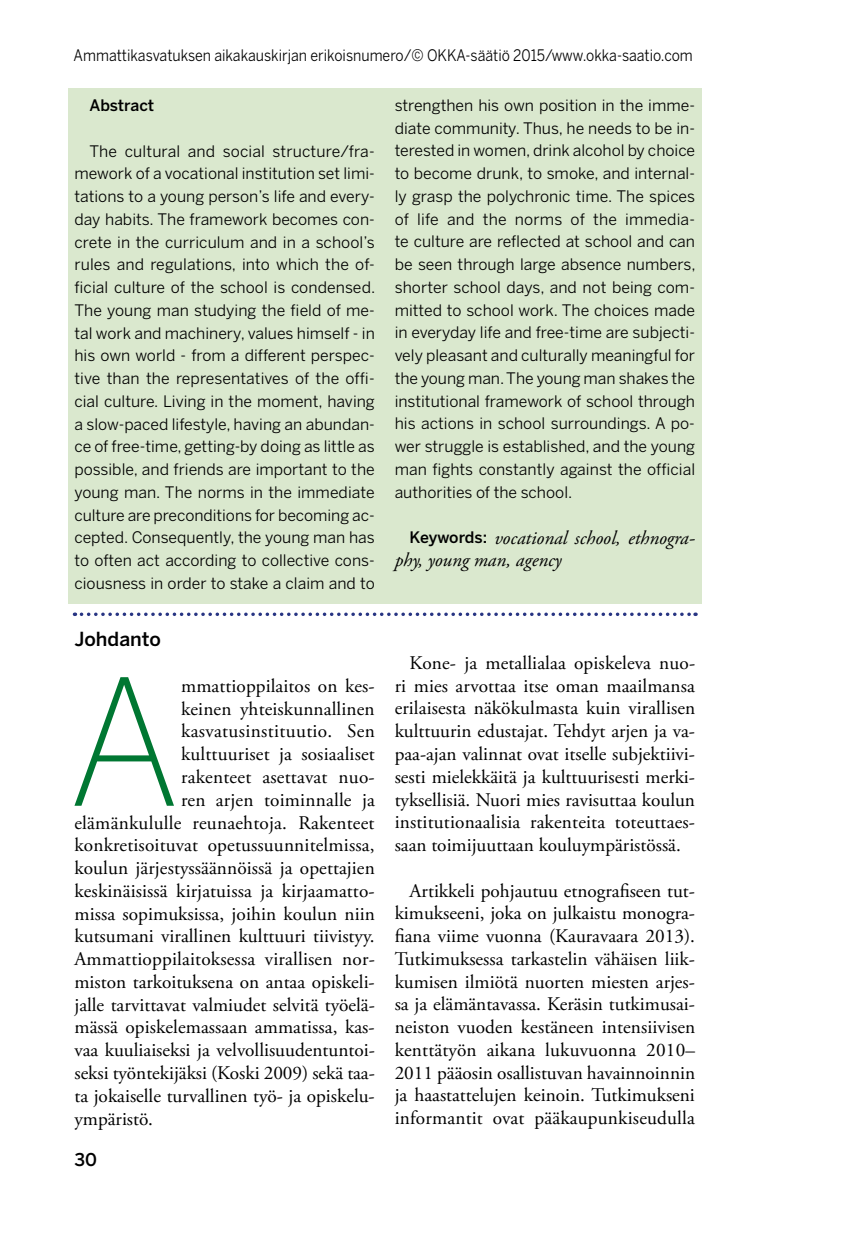
<style>
.page{position:relative;width:844px;height:1241px;background:#fff}
.page>*{position:absolute;margin:0;border:0;box-sizing:border-box;transform-origin:0 0}
.t1{font:200 172.9px "Benton Sans";color:#007732}
.t2{font:19.25px/22.8px "Adobe Garamond Pro";letter-spacing:.005em;color:#000;text-align:justify}
.t3{font:italic 19.25px/22.8px "Adobe Garamond Pro";color:#000}
.t4{font:500 19.25px "Benton Sans";color:#000}
.t5{font:500 17.5px "Benton Sans";color:#000}
.t6{font:15.75px/22.8px "Benton Sans";color:#000;text-align:justify}
.t7{font:15.75px "Benton Sans";color:#000;scale:.9 1}
.t8{font:500 15.75px "Benton Sans";color:#000}
.s1{font-family:"Benton Sans";font-weight:500;font-style:normal;font-size:15.75px}
</style>
<div class="page">
<div style="left:68px;top:88px;width:634px;height:515px;background:#dae8ce"></div>
<svg style="left:81px;top:612px;width:614px;height:4px"></svg>
<p class="t7" style="left:74px;top:46px;width:689px">Ammattikasvatuksen aikakauskirjan erikoisnumero/© OKKA-säätiö 2015/www.okka-saatio.com</p>
<p class="t8" style="left:89px;top:96px;width:66px">Abstract</p>
<p class="t6" style="left:74px;top:140px;width:302px;text-indent:15px">The cultural and social structure/fra&shy;mework of a vocational institution set limi&shy;tations to a young person’s life and every&shy;day habits. The framework becomes con&shy;crete in the curriculum and in a school’s rules and regulations, into which the of&shy;ficial culture of the school is condensed.<br>The young man studying the field of me&shy;tal work and machinery, values himself - in his own world - from a different perspec&shy;tive than the representatives of the offi&shy;cial culture. Living in the moment, having a slow-paced lifestyle, having an abundan&shy;ce of free-time, getting-by doing as little as possible, and friends are important to the young man. The norms in the immediate culture are preconditions for becoming ac&shy;cepted. Consequently, the young man has to often act according to collective cons&shy;ciousness in order to stake a claim and to</p>
<p class="t4" style="left:74px;top:628px;width:88px">Johdanto</p>
<h1 class="t1" style="left:67px;top:642px;width:115px">A</h1>
<p class="t2" style="left:181px;top:675px;width:195px">mmattioppilaitos on kes-</p>
<p class="t2" style="left:181px;top:697px;width:195px">keinen yhteiskunnallinen</p>
<p class="t2" style="left:181px;top:720px;width:195px">kasvatusinstituutio. Sen</p>
<p class="t2" style="left:181px;top:743px;width:195px">kulttuuriset ja sosiaaliset</p>
<p class="t2" style="left:181px;top:766px;width:195px">rakenteet asettavat nuo-</p>
<p class="t2" style="left:181px;top:788px;width:195px">ren arjen toiminnalle ja</p>
<p class="t2" style="left:74px;top:811px;width:301px">elämänkululle reunaehtoja. Rakenteet</p>
<p class="t2" style="left:74px;top:834px;width:301px">konkretisoituvat opetussuunnitelmissa,</p>
<p class="t2" style="left:74px;top:857px;width:302px">koulun järjestyssäännöissä ja opettajien</p>
<p class="t2" style="left:74px;top:879px;width:301px">keskinäisissä kirjatuissa ja kirjaamatto-</p>
<p class="t2" style="left:74px;top:902px;width:302px">missa sopimuksissa, joihin koulun niin</p>
<p class="t2" style="left:74px;top:925px;width:302px">kutsumani virallinen kulttuuri tiivistyy.</p>
<p class="t2" style="left:74px;top:948px;width:302px">Ammattioppilaitoksessa virallisen nor-</p>
<p class="t2" style="left:74px;top:970px;width:302px">miston tarkoituksena on antaa opiskeli-</p>
<p class="t2" style="left:74px;top:993px;width:302px">jalle tarvittavat valmiudet selvitä työelä-</p>
<p class="t2" style="left:74px;top:1016px;width:302px">mässä opiskelemassaan ammatissa, kas-</p>
<p class="t2" style="left:74px;top:1039px;width:302px">vaa kuuliaiseksi ja velvollisuudentuntoi-</p>
<p class="t2" style="left:74px;top:1061px;width:302px">seksi työntekijäksi (Koski 2009) sekä taa-</p>
<p class="t2" style="left:74px;top:1084px;width:302px">ta jokaiselle turvallinen työ- ja opiskelu-</p>
<p class="t2" style="left:74px;top:1107px;width:80px">ympäristö.</p>
<p class="t5" style="left:74px;top:1149px;width:24px">30</p>
<p class="t6" style="left:394px;top:94px;width:302px">strengthen his own position in the imme&shy;diate community. Thus, he needs to be in&shy;terested in women, drink alcohol by choice to become drunk, to smoke, and internal&shy;ly grasp the polychronic time. The spices of life and the norms of the immedia&shy;te culture are reflected at school and can be seen through large absence numbers, shorter school days, and not being com&shy;mitted to school work. The choices made in everyday life and free-time are subjecti&shy;vely pleasant and culturally meaningful for the young man. The young man shakes the institutional framework of school through his actions in school surroundings. A po&shy;wer struggle is established, and the young man fights constantly against the official authorities of the school.</p>
<p class="t3" style="left:394px;top:526px;width:302px;text-indent:15px"><span class="s1">Keywords:</span> vocational school, ethnogra&shy;phy, young man, agency</p>
<p class="t2" style="left:394px;top:652px;width:302px;text-indent:15px">Kone- ja metallialaa opiskeleva nuo&shy;ri mies arvottaa itse oman maailmansa erilaisesta näkökulmasta kuin virallisen kulttuurin edustajat. Tehdyt arjen ja va&shy;paa-ajan valinnat ovat itselle subjektiivi&shy;sesti mielekkäitä ja kulttuurisesti merki&shy;tyksellisiä. Nuori mies ravisuttaa koulun institutionaalisia rakenteita toteuttaes&shy;saan toimijuuttaan kouluympäristössä.</p>
<p class="t2" style="left:394px;top:879px;width:302px;text-indent:15px">Artikkeli pohjautuu etnografiseen tut&shy;kimukseeni, joka on julkaistu monogra&shy;fiana viime vuonna (Kauravaara 2013).<br>Tutkimuksessa tarkastelin vähäisen liik&shy;kumisen ilmiötä nuorten miesten arjes&shy;sa ja elämäntavassa. Keräsin tutkimusai&shy;neiston vuoden kestäneen intensiivisen kenttätyön aikana lukuvuonna 2010– 2011 pääosin osallistuvan havainnoinnin ja haastattelujen keinoin. Tutkimukseni informantit ovat pääkaupunkiseudulla</p>
</div>
